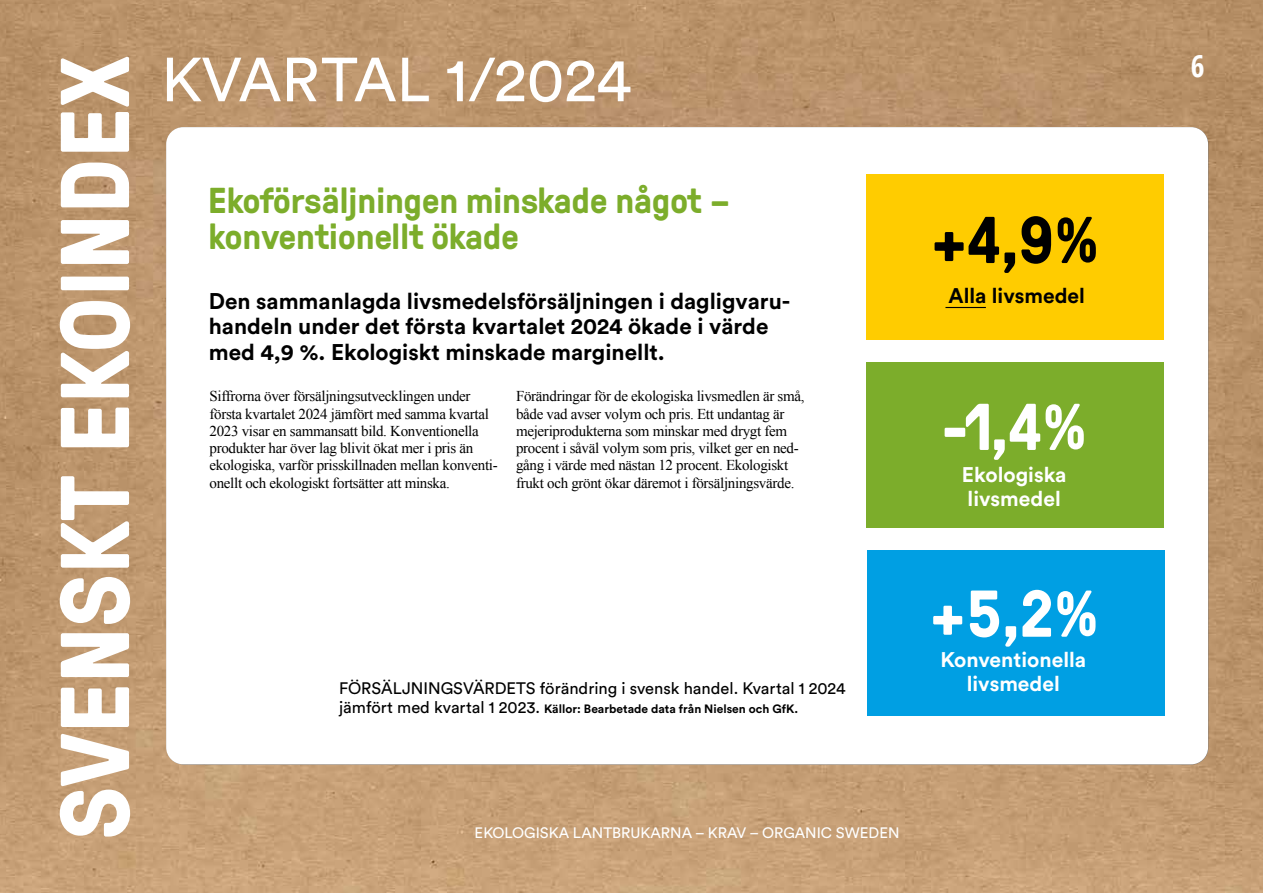
<style>
.page{position:relative;width:1263px;height:893px;background:#fff}
.page>*{position:absolute;margin:0;border:0;box-sizing:border-box;transform-origin:0 0}
.t1{font:700 97.5px "GT Pressura";color:#fff}
.t2{font:700 66px "GT Pressura";color:#fff}
.t3{font:700 66px "GT Pressura";color:#000}
.t4{font:61.5px "Circular Std";color:#fff}
.t5{font:700 36px/36px "GT Pressura";letter-spacing:-.01em;color:#7cad2b}
.t6{font:700 30px "Open Sans Condensed";color:#fff}
.t7{font:700 22.5px/25.5px "Circular Std";color:#000}
.t8{font:700 21px/24px "Circular Std";color:#fff}
.t9{font:700 21px "Circular Std";color:#000}
.t10{font:16.5px "Circular Std";color:#000}
.t11{font:15px/17.2px "Times New Roman";letter-spacing:-.02em;color:#000}
.t12{font:15px "Circular Std";color:#fff}
.t13{font:700 12px "Circular Std";color:#000}
.s1{font-weight:400;font-size:16.5px}
</style>
<div class="page">
<img style="left:0;top:0;width:1263px;height:893px">
<div style="left:166px;top:127px;width:1042px;height:637px;background:#fff;border-radius:17px"></div>
<div style="left:866px;top:174px;width:297px;height:166px;background:#fc0"></div>
<div style="left:866px;top:362px;width:297px;height:166px;background:#7cad2b"></div>
<div style="left:867px;top:550px;width:297px;height:166px;background:#009fe3"></div>
<hr style="left:945px;top:307px;width:41px;height:1px;background:#000">
<h1 class="t1" style="left:24px;top:839px;width:786px;rotate:-90deg">SVENSKT EKOINDEX</h1>
<h3 class="t4" style="left:161px;top:42px;width:471px">KVARTAL 1/2024</h3>
<h3 class="t5" style="left:208px;top:181px;width:523px">Ekoförsäljningen minskade något – konventionellt ökade</h3>
<h2 class="t3" style="left:931px;top:192px;width:169px">+4,9%</h2>
<h3 class="t9" style="left:949px;top:282px;width:138px">Alla livsmedel</h3>
<h3 class="t7" style="left:209px;top:288px;width:583px">Den sammanlagda livsmedelsförsäljningen i dagligvaru&shy;handeln under det första kvartalet 2024 ökade i värde med 4,9 %. Ekologiskt minskade marginellt.</h3>
<p class="t11" style="left:209px;top:387px;width:290px">Siffrorna över försäljningsutvecklingen under första kvartalet 2024 jämfört med samma kvartal 2023 visar en sammansatt bild. Konventionella produkter har över lag blivit ökat mer i pris än ekologiska, varför prisskillnaden mellan konventi&shy;onellt och ekologiskt fortsätter att minska.</p>
<p class="t11" style="left:516px;top:387px;width:290px">Förändringar för de ekologiska livsmedlen är små, både vad avser volym och pris. Ett undantag är mejeriprodukterna som minskar med drygt fem procent i såväl volym som pris, vilket ger en ned&shy;gång i värde med nästan 12 procent. Ekologiskt frukt och grönt ökar däremot i försäljningsvärde.</p>
<h2 class="t2" style="left:941px;top:379px;width:147px">-1,4%</h2>
<h3 class="t8" style="left:962px;top:462px;width:106px">Ekologiska livsmedel</h3>
<h2 class="t2" style="left:930px;top:565px;width:170px">+5,2%</h2>
<h3 class="t8" style="left:940px;top:648px;width:147px">Konventionella</h3>
<p class="t10" style="left:339px;top:678px;width:508px">FÖRSÄLJNINGSVÄRDETS förändring i svensk handel. Kvartal 1 2024</p>
<h3 class="t8" style="left:967px;top:672px;width:95px">livsmedel</h3>
<p class="t13" style="left:339px;top:701px;width:461px"><span class="s1">jämfört med kvartal 1 2023.</span> Källor: Bearbetade data från Nielsen och GfK.</p>
<p class="t12" style="left:475px;top:824px;width:426px">EKOLOGISKA LANTBRUKARNA – KRAV – ORGANIC SWEDEN</p>
<h3 class="t6" style="left:1191px;top:45px;width:15px">6</h3>
</div>
